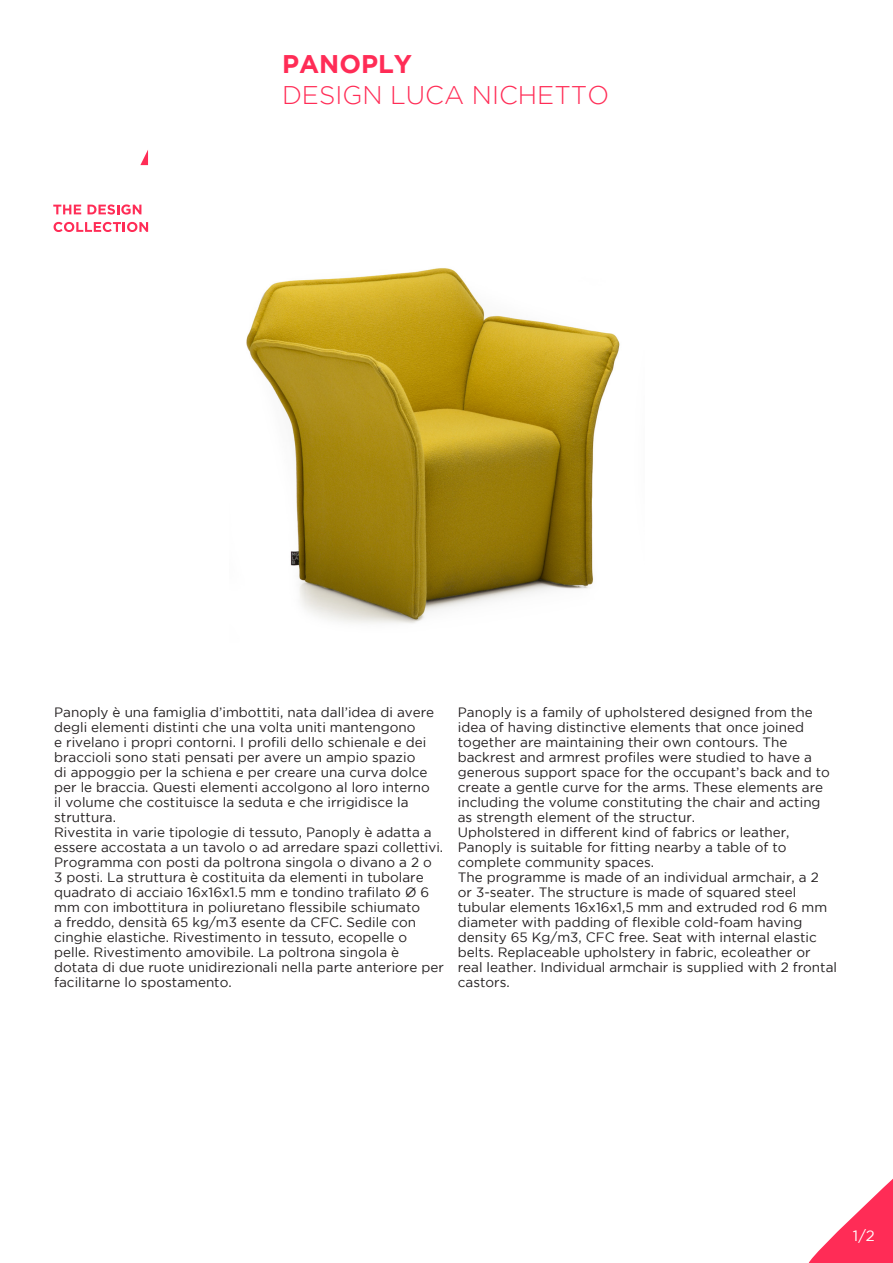
<style>
.page{position:relative;width:893px;height:1263px;background:#fff}
.page>*{position:absolute;margin:0;border:0;box-sizing:border-box;transform-origin:0 0}
.t1{font:300 25.5px "Gotham";color:#ff2c56}
.t2{font:700 25.5px "Gotham";color:#ff2c56}
.t3{font:15px "Gotham";color:#fff}
.t4{font:13.5px/15px "Gotham";color:#231f20}
</style>
<div class="page">
<svg style="left:809px;top:1179px;width:84px;height:84px"></svg>
<img style="left:246px;top:268px;width:374px;height:356px">
<svg style="left:53px;top:205px;width:28px;height:9px"></svg>
<svg style="left:88px;top:204px;width:53px;height:11px"></svg>
<svg style="left:54px;top:222px;width:94px;height:10px"></svg>
<svg style="left:140px;top:150px;width:8px;height:15px"></svg>
<p class="t2" style="left:282px;top:49px;width:132px">PANOPLY</p>
<p class="t1" style="left:282px;top:81px;width:329px">DESIGN LUCA NICHETTO</p>
<p class="t4" style="left:54px;top:705px;width:381px">Panoply è una famiglia d’imbottiti, nata dall’idea di avere degli elementi distinti che una volta uniti mantengono<br>e rivelano i propri contorni. I profili dello schienale e dei braccioli sono stati pensati per avere un ampio spazio<br>di appoggio per la schiena e per creare una curva dolce per le braccia. Questi elementi accolgono al loro interno il volume che costituisce la seduta e che irrigidisce la struttura.</p>
<p class="t4" style="left:54px;top:825px;width:391px">Rivestita in varie tipologie di tessuto, Panoply è adatta a essere accostata a un tavolo o ad arredare spazi collettivi.<br>Programma con posti da poltrona singola o divano a 2 o<br>3 posti. La struttura è costituita da elementi in tubolare quadrato di acciaio 16x16x1.5 mm e tondino trafilato Ø 6 mm con imbottitura in poliuretano flessibile schiumato<br>a freddo, densità 65 kg/m3 esente da CFC. Sedile con cinghie elastiche. Rivestimento in tessuto, ecopelle o pelle. Rivestimento amovibile. La poltrona singola è dotata di due ruote unidirezionali nella parte anteriore per facilitarne lo spostamento.</p>
<p class="t4" style="left:458px;top:705px;width:374px">Panoply is a family of upholstered designed from the idea of having distinctive elements that once joined together are maintaining their own contours. The backrest and armrest profiles were studied to have a generous support space for the occupant’s back and to create a gentle curve for the arms. These elements are including the volume constituting the chair and acting as strength element of the structur.</p>
<p class="t4" style="left:458px;top:825px;width:333px">Upholstered in different kind of fabrics or leather,<br>Panoply is suitable for fitting nearby a table of to complete community spaces.</p>
<p class="t4" style="left:458px;top:870px;width:362px">The programme is made of an individual armchair, a 2</p>
<p class="t4" style="left:458px;top:885px;width:381px">or 3-seater. The structure is made of squared steel tubular elements 16x16x1,5 mm and extruded rod 6 mm diameter with padding of flexible cold-foam having density 65 Kg/m3, CFC free. Seat with internal elastic belts. Replaceable upholstery in fabric, ecoleather or real leather. Individual armchair is supplied with 2 frontal castors.</p>
<p class="t3" style="left:853px;top:1227px;width:23px">1/2</p>
</div>
